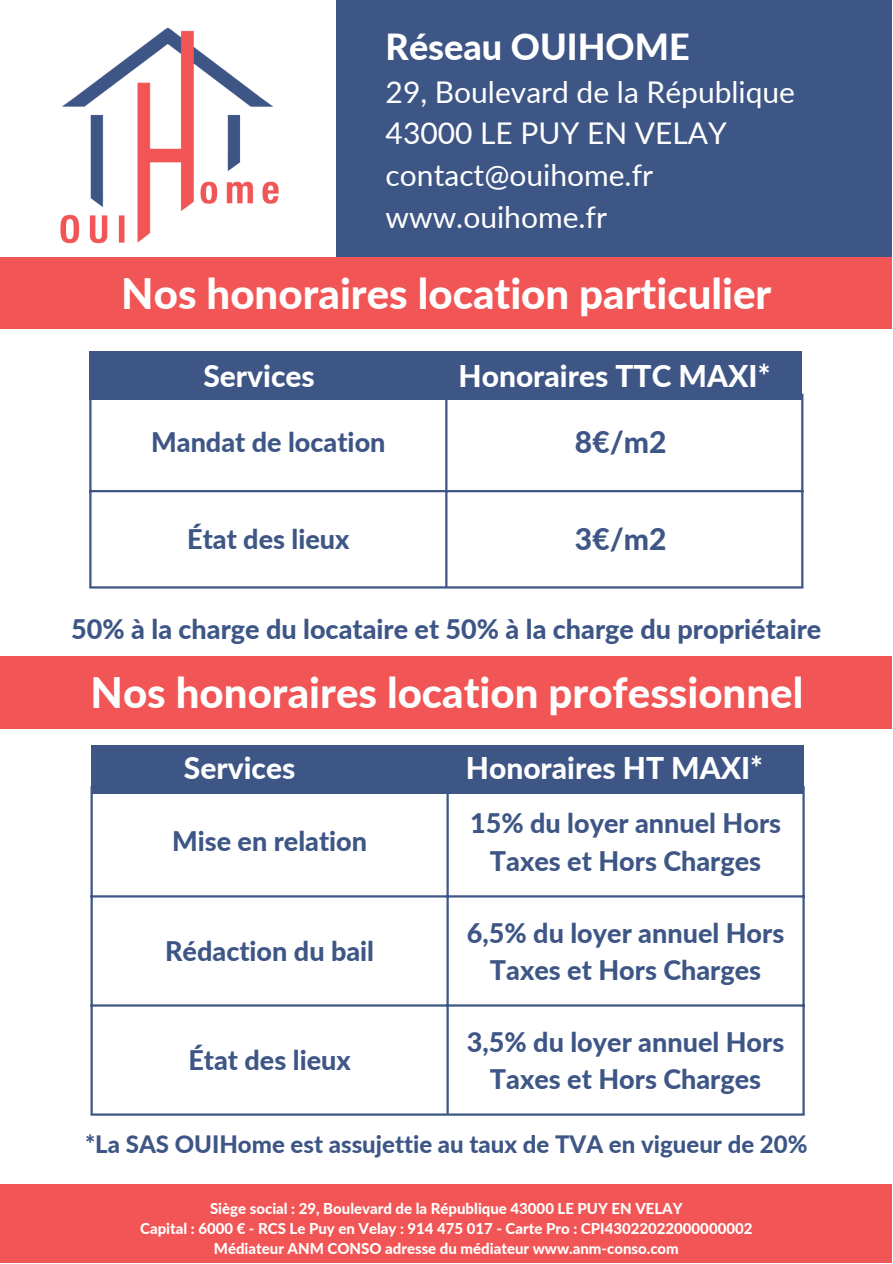
<style>
.page{position:relative;width:893px;height:1264px;background:#fff}
.page>*{position:absolute;margin:0;border:0;box-sizing:border-box;transform-origin:0 0}
.t1{font:800 42px "Lato";color:#fff}
.t2{font:800 36px "Lato";color:#fff}
.t3{font:30px/41.5px "Lato";color:#fff}
.t4{font:800 30px "Lato";color:#fff}
.t5{font:800 30px "Lato";color:#3e5686}
.t6{font:800 27px/37px "Lato";color:#3e5686;text-align:center}
.t7{font:800 24px "Lato";color:#3e5686}
.t8{font:800 15px/20.2px "Lato";color:#fff;text-align:center}
</style>
<div class="page">
<div style="left:336px;top:0;width:556px;height:257px;background:#3e5686"></div>
<div style="left:0;top:257px;width:891px;height:72px;background:#f25555"></div>
<div style="left:0;top:656px;width:891px;height:72px;background:#f25555"></div>
<div style="left:90px;top:745px;width:713px;height:48px;background:#3e5686"></div>
<hr style="left:90px;top:788px;width:3px;height:325px;background:#3e5686">
<hr style="left:446px;top:788px;width:2px;height:325px;background:#3e5686">
<hr style="left:802px;top:788px;width:2px;height:325px;background:#3e5686">
<hr style="left:90px;top:786px;width:714px;height:2px;background:#3e5686">
<hr style="left:90px;top:895px;width:714px;height:2px;background:#3e5686">
<hr style="left:90px;top:1004px;width:714px;height:2px;background:#3e5686">
<hr style="left:90px;top:1113px;width:714px;height:2px;background:#3e5686">
<div style="left:89px;top:351px;width:713px;height:48px;background:#3e5686"></div>
<hr style="left:89px;top:396px;width:2px;height:190px;background:#3e5686">
<hr style="left:445px;top:396px;width:2px;height:190px;background:#3e5686">
<hr style="left:801px;top:396px;width:2px;height:190px;background:#3e5686">
<hr style="left:89px;top:394px;width:714px;height:2px;background:#3e5686">
<hr style="left:89px;top:490px;width:714px;height:2px;background:#3e5686">
<hr style="left:89px;top:586px;width:714px;height:2px;background:#3e5686">
<div style="left:0;top:1184px;width:891px;height:78px;background:#f25555"></div>
<img style="left:60px;top:27px;width:219px;height:217px">
<h2 class="t2" style="left:385px;top:24px;width:305px">Réseau OUIHOME</h2>
<p class="t3" style="left:385px;top:70px;width:411px">29, Boulevard de la République<br>43000 LE PUY EN VELAY contact@ouihome.fr www.ouihome.fr</p>
<h1 class="t1" style="left:121px;top:267px;width:651px">Nos honoraires location particulier</h1>
<p class="t4" style="left:203px;top:357px;width:113px">Services</p>
<p class="t4" style="left:458px;top:357px;width:313px">Honoraires TTC MAXI*</p>
<p class="t6" style="left:151px;top:423px;width:236px">Mandat de location</p>
<p class="t5" style="left:575px;top:424px;width:93px">8€/m2</p>
<p class="t6" style="left:187px;top:519px;width:164px">État des lieux</p>
<p class="t5" style="left:575px;top:520px;width:93px">3€/m2</p>
<p class="t6" style="left:71px;top:609px;width:751px">50% à la charge du locataire et 50% à la charge du propriétaire</p>
<h1 class="t1" style="left:91px;top:666px;width:714px">Nos honoraires location professionnel</h1>
<p class="t4" style="left:184px;top:749px;width:113px">Services</p>
<p class="t4" style="left:466px;top:749px;width:299px">Honoraires HT MAXI*</p>
<p class="t6" style="left:172px;top:822px;width:197px">Mise en relation</p>
<p class="t6" style="left:165px;top:931px;width:210px">Rédaction du bail</p>
<p class="t6" style="left:188px;top:1040px;width:164px">État des lieux</p>
<p class="t6" style="left:470px;top:804px;width:312px">15% du loyer annuel Hors<br>Taxes et Hors Charges</p>
<p class="t6" style="left:467px;top:913px;width:319px">6,5% du loyer annuel Hors<br>Taxes et Hors Charges</p>
<p class="t6" style="left:467px;top:1022px;width:319px">3,5% du loyer annuel Hors<br>Taxes et Hors Charges</p>
<p class="t7" style="left:85px;top:1129px;width:724px">*La SAS OUIHome est assujettie au taux de TVA en vigueur de 20%</p>
<p class="t8" style="left:140px;top:1197px;width:613px">Siège social : 29, Boulevard de la République 43000 LE PUY EN VELAY<br>Capital : 6000 € - RCS Le Puy en Velay : 914 475 017 - Carte Pro : CPI43022022000000002<br>Médiateur ANM CONSO adresse du médiateur www.anm-conso.com</p>
</div>
